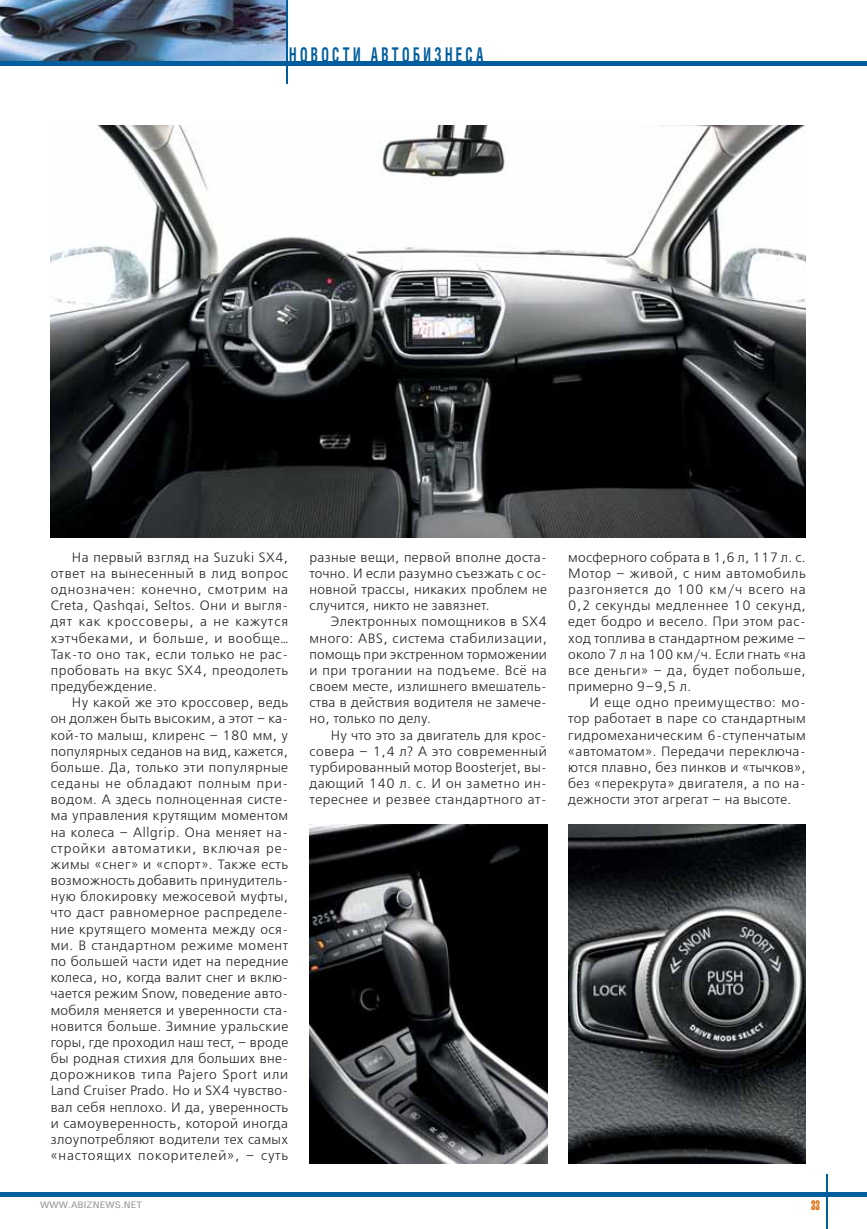
<style>
.page{position:relative;width:867px;height:1229px;background:#fff}
.page>*{position:absolute;margin:0;border:0;box-sizing:border-box;transform-origin:0 0}
.t1{font:700 20.25px "Helios Cond";letter-spacing:.25em;color:#005e9d;scale:.67 1}
.t2{font:13.5px/16.2px "Free Set C";letter-spacing:.025em;color:#231f20;text-align:justify}
.t3{font:13.5px "Helios Extra Compressed";color:#de761c;scale:.87 1}
.t4{font:9px "Helios Cond";letter-spacing:.005em;color:#939598;scale:1.3 1}
</style>
<div class="page">
<div style="left:0;top:1191px;width:867px;height:5px;background:#005e9d"></div>
<hr style="left:826px;top:1173px;width:2px;height:55px;background:#005e9d">
<img style="left:0;top:0;width:286px;height:61px">
<hr style="left:286px;top:0;width:2px;height:84px;background:#005e9d">
<div style="left:0;top:61px;width:867px;height:5px;background:#005e9d"></div>
<img style="left:51px;top:125px;width:754px;height:412px">
<img style="left:568px;top:824px;width:237px;height:339px">
<img style="left:309px;top:824px;width:238px;height:339px">
<h1 class="t1" style="left:289px;top:47px;width:291px">НОВОСТИ АВТОБИЗНЕСА</h1>
<p class="t2" style="left:51px;top:550px;width:239px;text-indent:21px">На первый взгляд на Suzuki SX4, ответ на вынесенный в лид вопрос однозначен: конечно, смотрим на Creta, Qashqai, Seltos. Они и выгля&shy;дят как кроссоверы, а не кажутся хэтчбеками, и больше, и вообще… Так-то оно так, если только не рас&shy;пробовать на вкус SX4, преодолеть предубеждение.</p>
<p class="t2" style="left:51px;top:695px;width:239px;text-indent:21px">Ну какой же это кроссовер, ведь он должен быть высоким, а этот – ка&shy;кой-то малыш, клиренс – 180 мм, у популярных седанов на вид, кажется, больше. Да, только эти популярные седаны не обладают полным при&shy;водом. А здесь полноценная систе&shy;ма управления крутящим моментом на колеса – Allgrip. Она меняет на&shy;стройки автоматики, включая ре&shy;жимы «снег» и «спорт». Также есть возможность добавить принудитель&shy;ную блокировку межосевой муфты, что даст равномерное распределе&shy;ние крутящего момента между ося&shy;ми. В стандартном режиме момент по большей части идет на передние колеса, но, когда валит снег и вклю&shy;чается режим Snow, поведение авто&shy;мобиля меняется и уверенности ста&shy;новится больше. Зимние уральские горы, где проходил наш тест, – вроде бы родная стихия для больших вне&shy;дорожников типа Pajero Sport или Land Cruiser Prado. Но и SX4 чувство&shy;вал себя неплохо. И да, уверенность и самоуверенность, которой иногда злоупотребляют водители тех самых «настоящих покорителей», – суть</p>
<p class="t4" style="left:40px;top:1201px;width:80px">WWW.ABIZNEWS.NET</p>
<p class="t2" style="left:309px;top:550px;width:239px">разные вещи, первой вполне доста&shy;точно. И если разумно съезжать с ос&shy;новной трассы, никаких проблем не случится, никто не завязнет.</p>
<p class="t2" style="left:309px;top:615px;width:239px;text-indent:21px">Электронных помощников в SX4 много: ABS, система стабилизации, помощь при экстренном торможении и при трогании на подъеме. Всё на своем месте, излишнего вмешатель&shy;ства в действия водителя не замече&shy;но, только по делу.</p>
<p class="t2" style="left:309px;top:728px;width:239px;text-indent:21px">Ну что это за двигатель для крос&shy;совера – 1,4 л? А это современный турбированный мотор Boosterjet, вы&shy;дающий 140 л. с. И он заметно ин&shy;тереснее и резвее стандартного ат-</p>
<p class="t2" style="left:568px;top:550px;width:239px">мосферного собрата в 1,6 л, 117 л. с.<br>Мотор – живой, с ним автомобиль разгоняется до 100 км/ч всего на 0,2 секунды медленнее 10 секунд, едет бодро и весело. При этом рас&shy;ход топлива в стандартном режиме – около 7 л на 100 км/ч. Если гнать «на все деньги» – да, будет побольше, примерно 9–9,5 л.</p>
<p class="t2" style="left:568px;top:695px;width:239px;text-indent:21px">И еще одно преимущество: мо&shy;тор работает в паре со стандартным гидромеханическим 6-ступенчатым «автоматом». Передачи переключа&shy;ются плавно, без пинков и «тычков», без «перекрута» двигателя, а по на&shy;дежности этот агрегат – на высоте.</p>
<p class="t3" style="left:811px;top:1197px;width:12px">33</p>
</div>
